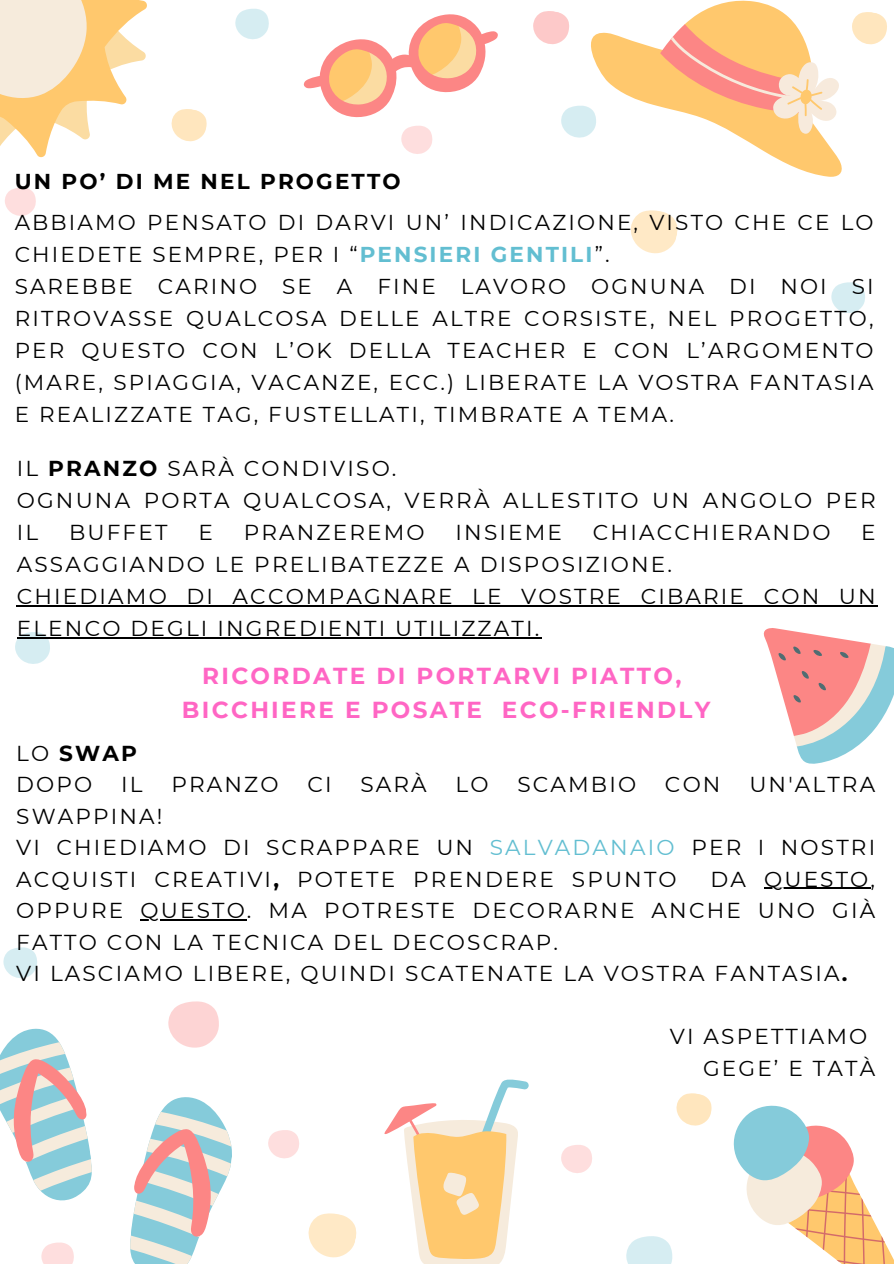
<style>
.page{position:relative;width:894px;height:1264px;background:#fff}
.page>*{position:absolute;margin:0;border:0;box-sizing:border-box;transform-origin:0 0}
.t1{font:700 23.1px/34.3px "Montserrat";letter-spacing:.1em;color:#ff66c4;text-align:center}
.t2{font:21.6px/31.5px "Montserrat";letter-spacing:.1em;color:#000}
.t3{font:700 21.6px "Montserrat";color:#000}
.t4{font:21.45px/32px "Montserrat";letter-spacing:.1em;color:#000}
.t5{font:700 21.45px "Montserrat";letter-spacing:.1em;color:#000}
.s1{font-weight:700;color:#62bed1}
.s2{font-weight:700}
.s3{font-weight:400}
.s4{color:#62bed1}
</style>
<div class="page">
<svg style="left:0;top:1028px;width:92px;height:173px"></svg>
<svg style="left:384px;top:1079px;width:145px;height:184px"></svg>
<svg style="left:591px;top:0;width:251px;height:177px"></svg>
<svg style="left:660px;top:24px;width:179px;height:110px"></svg>
<svg style="left:303px;top:14px;width:195px;height:140px"></svg>
<svg style="left:168px;top:1001px;width:51px;height:46px"></svg>
<svg style="left:3px;top:947px;width:34px;height:31px"></svg>
<svg style="left:561px;top:105px;width:35px;height:33px"></svg>
<svg style="left:852px;top:12px;width:35px;height:33px"></svg>
<svg style="left:235px;top:8px;width:34px;height:32px"></svg>
<svg style="left:630px;top:210px;width:48px;height:44px"></svg>
<svg style="left:533px;top:11px;width:36px;height:33px"></svg>
<svg style="left:831px;top:282px;width:34px;height:31px"></svg>
<svg style="left:5px;top:187px;width:31px;height:29px"></svg>
<svg style="left:0;top:0;width:207px;height:158px"></svg>
<svg style="left:130px;top:1097px;width:102px;height:166px"></svg>
<svg style="left:561px;top:1145px;width:31px;height:28px"></svg>
<svg style="left:41px;top:1242px;width:33px;height:21px"></svg>
<svg style="left:308px;top:1213px;width:49px;height:45px"></svg>
<svg style="left:15px;top:632px;width:35px;height:32px"></svg>
<svg style="left:268px;top:1130px;width:31px;height:28px"></svg>
<svg style="left:626px;top:1093px;width:267px;height:170px"></svg>
<hr style="left:17px;top:605px;width:860px;height:2px;background:#000">
<hr style="left:17px;top:637px;width:524px;height:2px;background:#000">
<hr style="left:764px;top:887px;width:106px;height:1px;background:#000">
<hr style="left:140px;top:919px;width:107px;height:1px;background:#000">
<svg style="left:763px;top:605px;width:130px;height:159px"></svg>
<p class="t5" style="left:15px;top:169px;width:387px">UN PO’ DI ME NEL PROGETTO</p>
<p class="t4" style="left:15px;top:206px;width:860px">ABBIAMO PENSATO DI DARVI UN’ INDICAZIONE, VISTO CHE CE LO<br>CHIEDETE SEMPRE, PER I “<span class="s1">PENSIERI GENTILI</span>”.</p>
<p class="t4" style="left:15px;top:270px;width:860px;text-align:justify">SAREBBE CARINO SE A FINE LAVORO OGNUNA DI NOI SI RITROVASSE QUALCOSA DELLE ALTRE CORSISTE, NEL PROGETTO, PER QUESTO CON L’OK DELLA TEACHER E CON L’ARGOMENTO (MARE, SPIAGGIA, VACANZE, ECC.) LIBERATE LA VOSTRA FANTASIA E REALIZZATE TAG, FUSTELLATI, TIMBRATE A TEMA.</p>
<p class="t2" style="left:17px;top:452px;width:381px">IL <span class="s2">PRANZO</span> SARÀ CONDIVISO.</p>
<p class="t2" style="left:17px;top:484px;width:860px;line-height:32px">OGNUNA PORTA QUALCOSA, VERRÀ ALLESTITO UN ANGOLO PER<br>IL</p>
<p class="t2" style="left:69px;top:516px;width:100px">BUFFET</p>
<p class="t2" style="left:198px;top:516px;width:16px">E</p>
<p class="t2" style="left:243px;top:516px;width:182px">PRANZEREMO</p>
<p class="t2" style="left:455px;top:516px;width:108px">INSIEME</p>
<p class="t2" style="left:592px;top:516px;width:239px">CHIACCHIERANDO</p>
<p class="t2" style="left:861px;top:516px;width:16px">E</p>
<p class="t2" style="left:17px;top:548px;width:656px">ASSAGGIANDO LE PRELIBATEZZE A DISPOSIZIONE.</p>
<p class="t2" style="left:17px;top:580px;width:860px;line-height:32px">CHIEDIAMO DI ACCOMPAGNARE LE VOSTRE CIBARIE CON UN<br>ELENCO DEGLI INGREDIENTI UTILIZZATI.</p>
<p class="t1" style="left:182px;top:658px;width:530px">RICORDATE DI PORTARVI PIATTO,<br>BICCHIERE E POSATE ECO-FRIENDLY</p>
<p class="t3" style="left:16px;top:739px;width:122px"><span class="s3">LO</span> SWAP</p>
<p class="t2" style="left:16px;top:768px;width:78px">DOPO</p>
<p class="t2" style="left:121px;top:768px;width:23px">IL</p>
<p class="t2" style="left:171px;top:768px;width:109px">PRANZO</p>
<p class="t2" style="left:307px;top:768px;width:26px">CI</p>
<p class="t2" style="left:360px;top:768px;width:68px">SARÀ</p>
<p class="t2" style="left:455px;top:768px;width:34px">LO</p>
<p class="t2" style="left:517px;top:768px;width:120px">SCAMBIO</p>
<p class="t2" style="left:664px;top:768px;width:57px">CON</p>
<p class="t2" style="left:749px;top:768px;width:127px">UN'ALTRA</p>
<p class="t2" style="left:16px;top:800px;width:148px">SWAPPINA!</p>
<h1 class="t2" style="left:16px;top:831px;width:860px">VI CHIEDIAMO DI SCRAPPARE UN <span class="s4">SALVADANAIO</span> PER I NOSTRI<br>ACQUISTI CREATIVI<span class="s2">,</span> POTETE PRENDERE SPUNTO</h1>
<h1 class="t2" style="left:710px;top:863px;width:37px">DA</h1>
<p class="t2" style="left:764px;top:863px;width:112px">QUESTO,</p>
<p class="t2" style="left:16px;top:894px;width:860px;text-indent:124px">QUESTO. MA POTRESTE DECORARNE ANCHE UNO GIÀ<br>FATTO CON LA TECNICA DEL DECOSCRAP.<br>VI LASCIAMO LIBERE, QUINDI SCATENATE LA VOSTRA FANTASIA<span class="s2">.</span></p>
<p class="t2" style="left:16px;top:894px;width:109px">OPPURE</p>
<p class="t2" style="left:702px;top:1020px;width:174px;text-indent:-33px">VI ASPETTIAMO<br>GEGE’ E TATÀ</p>
</div>
